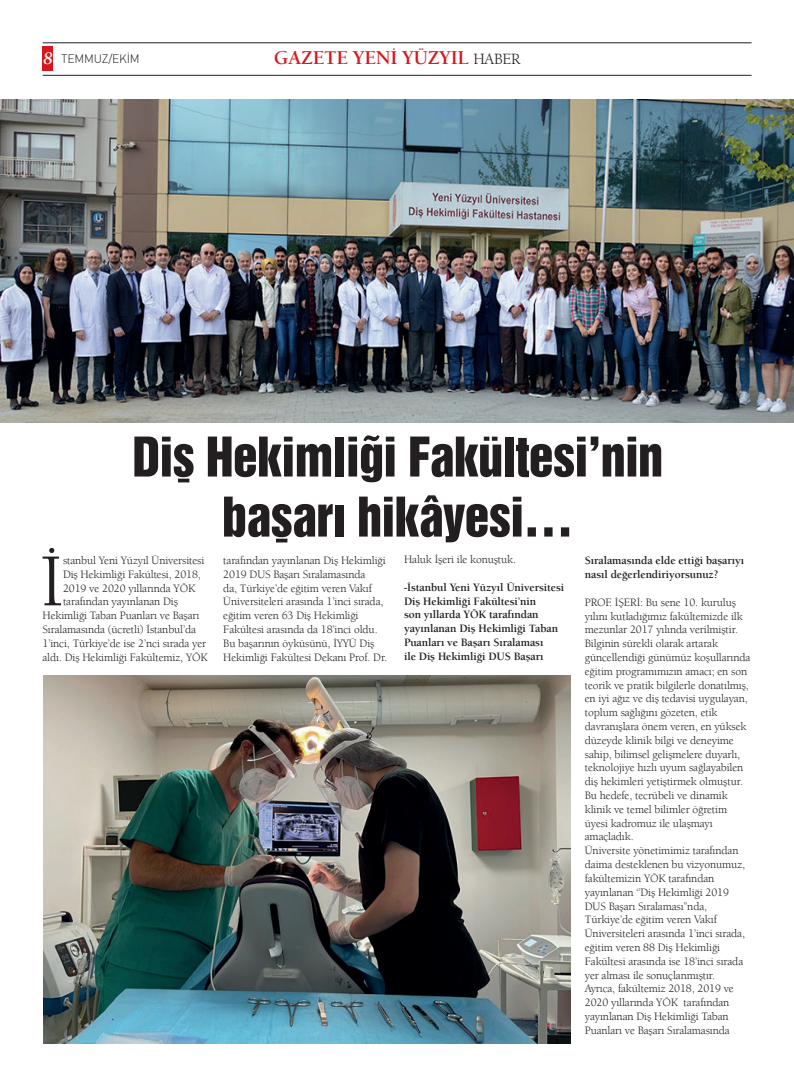
<style>
.page{position:relative;width:794px;height:1078px;background:#fff}
.page>*{position:absolute;margin:0;border:0;box-sizing:border-box;transform-origin:0 0}
.t1{font:76.7px "Berkeley Oldstyle";color:#231f20}
.t2{font:50px/60px "Helvetica Inserat";letter-spacing:-.015em;color:#231f20;text-align:center}
.t3{font:700 20px "Berkeley Oldstyle";letter-spacing:-.02em;color:#d7171f}
.t4{font:12px "DIN Light Alternate";letter-spacing:-.015em;color:#231f20}
.t5{font:11.5px/13.8px "Berkeley Oldstyle";letter-spacing:-.01em;color:#231f20}
.t6{font:700 11.5px/13.8px "Berkeley Oldstyle";letter-spacing:-.01em;color:#231f20}
.s1{font-family:"Berkeley Oldstyle";font-weight:700;font-style:italic;font-size:18px;color:#fff}
.s2{font-weight:400;font-size:16px;color:#231f20}
</style>
<div class="page">
<hr style="left:43px;top:43px;width:708px;height:1px;background:#231f20">
<hr style="left:43px;top:75px;width:708px;height:1px;background:#231f20">
<div style="left:43px;top:46px;width:10px;height:25px;background:#d7171f"></div>
<img style="left:0;top:99px;width:794px;height:323px">
<img style="left:43px;top:675px;width:527px;height:368px">
<p class="t4" style="left:43px;top:52px;width:98px"><span class="s1">8</span> TEMMUZ/EKİM</p>
<h3 class="t3" style="left:274px;top:45px;width:248px">GAZETE YENİ YÜZYIL <span class="s2">HABER</span></h3>
<h2 class="t2" style="left:132px;top:426px;width:532px">Diş Hekimliği Fakültesi’nin başarı hikâyesi…</h2>
<p class="t5" style="left:223px;top:553px;width:165px">tarafından yayınlanan Diş Hekimliği 2019 DUS Başarı Sıralamasında<br>da, Türkiye’de eğitim veren Vakıf Üniversiteleri arasında 1’inci sırada, eğitim veren 63 Diş Hekimliği Fakültesi arasında da 18’inci oldu.<br>Bu başarının öyküsünü, İYYÜ Diş Hekimliği Fakültesi Dekanı Prof. Dr.</p>
<p class="t5" style="left:404px;top:552px;width:114px">Haluk İşeri ile konuştuk.</p>
<h1 class="t1" style="left:40px;top:535px;width:26px">İ</h1>
<p class="t5" style="left:63px;top:553px;width:143px">stanbul Yeni Yüzyıl Üniversitesi</p>
<p class="t6" style="left:585px;top:553px;width:161px">Sıralamasında elde ettiği başarıyı nasıl değerlendiriyorsunuz?</p>
<p class="t5" style="left:585px;top:595px;width:167px">PROF. İŞERİ: Bu sene 10. kuruluş yılını kutladığımız fakültemizde ilk mezunlar 2017 yılında verilmiştir.<br>Bilginin sürekli olarak artarak güncellendiği günümüz koşullarında eğitim programımızın amacı; en son teorik ve pratik bilgilerle donatılmış, en iyi ağız ve diş tedavisi uygulayan, toplum sağlığını gözeten, etik davranışlara önem veren, en yüksek düzeyde klinik bilgi ve deneyime sahip, bilimsel gelişmelere duyarlı, teknolojiye hızlı uyum sağlayabilen diş hekimleri yetiştirmek olmuştur.<br>Bu hedefe, tecrübeli ve dinamik klinik ve temel bilimler öğretim üyesi kadromuz ile ulaşmayı amaçladık.<br>Üniversite yönetimimiz tarafından daima desteklenen bu vizyonumuz, fakültemizin YÖK tarafından yayınlanan ‘’Diş Hekimliği 2019<br>DUS Başarı Sıralaması’’nda, Türkiye’de eğitim veren Vakıf Üniversiteleri arasında 1’inci sırada, eğitim veren 88 Diş Hekimliği Fakültesi arasında ise 18’inci sırada yer alması ile sonuçlanmıştır.<br>Ayrıca, fakültemiz 2018, 2019 ve 2020 yıllarında YÖK tarafından yayınlanan Diş Hekimliği Taban Puanları ve Başarı Sıralamasında</p>
<p class="t5" style="left:63px;top:567px;width:139px">Diş Hekimliği Fakültesi, 2018,</p>
<p class="t5" style="left:63px;top:580px;width:134px">2019 ve 2020 yıllarında YÖK</p>
<p class="t5" style="left:63px;top:594px;width:116px">tarafından yayınlanan Diş</p>
<p class="t5" style="left:43px;top:608px;width:158px">Hekimliği Taban Puanları ve Başarı</p>
<p class="t5" style="left:43px;top:622px;width:155px">Sıralamasında (ücretli) İstanbul’da</p>
<p class="t5" style="left:43px;top:636px;width:165px">1’inci, Türkiye’de ise 2’nci sırada yer</p>
<p class="t5" style="left:43px;top:649px;width:167px">aldı. Diş Hekimliği Fakültemiz, YÖK</p>
<p class="t6" style="left:404px;top:580px;width:162px">-İstanbul Yeni Yüzyıl Üniversitesi<br>Diş Hekimliği Fakültesi’nin<br>son yıllarda YÖK tarafından yayınlanan Diş Hekimliği Taban<br>Puanları ve Başarı Sıralaması<br>ile Diş Hekimliği DUS Başarı</p>
</div>
